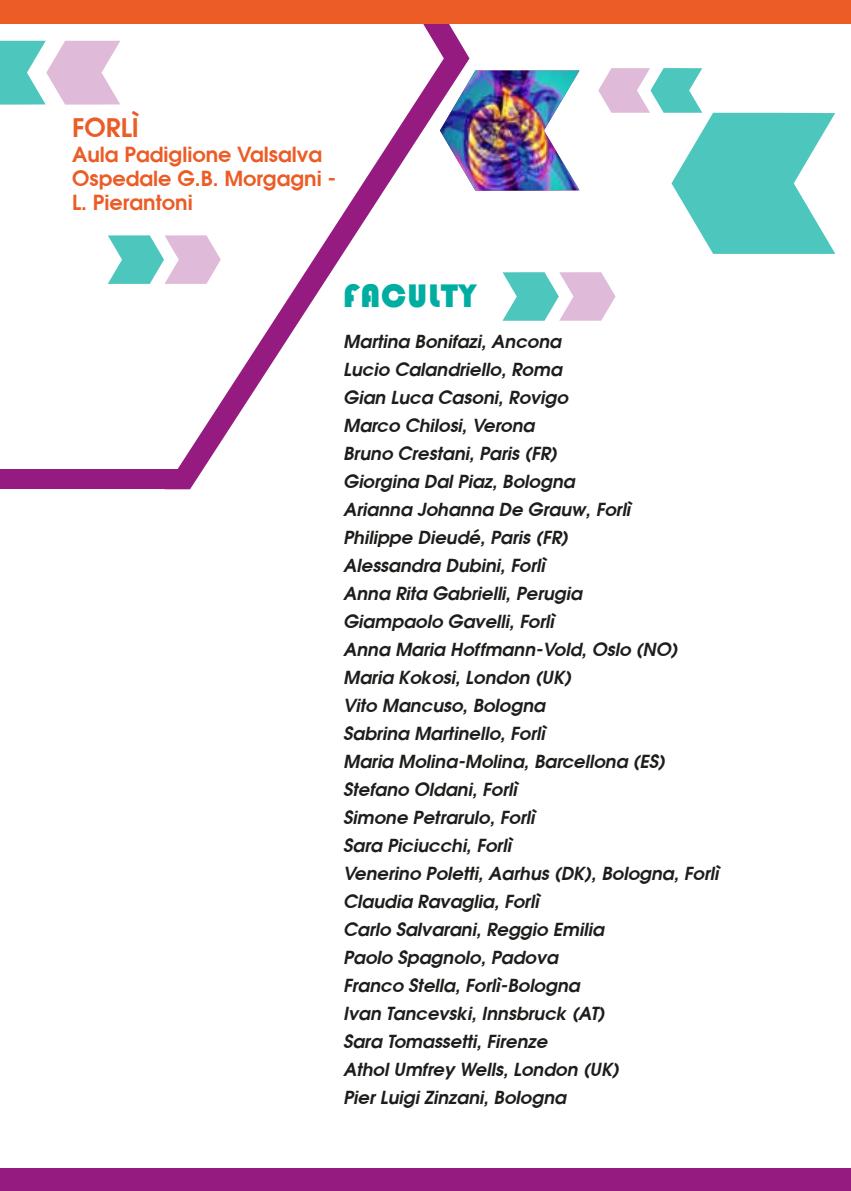
<style>
.page{position:relative;width:851px;height:1191px;background:#fff}
.page>*{position:absolute;margin:0;border:0;box-sizing:border-box;transform-origin:0 0}
.t1{font:33.6px "Bauhaus 93";letter-spacing:.03em;color:#00aea1}
.t2{font:600 25.6px "Avant Garde";color:#eb5c26}
.t3{font:600 20.8px/24px "Avant Garde";color:#eb5c26}
.t4{font:italic 600 18px/28px "Avant Garde";color:#1d1d1b}
</style>
<div class="page">
<div style="left:0;top:469px;width:189px;height:20px;background:#961b81"></div>
<svg style="left:177px;top:24px;width:292px;height:465px"></svg>
<svg style="left:0;top:41px;width:120px;height:64px"></svg>
<svg style="left:598px;top:68px;width:237px;height:186px"></svg>
<svg style="left:108px;top:235px;width:113px;height:49px"></svg>
<div style="left:0;top:0;width:850px;height:24px;background:#eb5c26"></div>
<div style="left:0;top:1168px;width:850px;height:23px;background:#961b81"></div>
<img style="left:440px;top:70px;width:139px;height:121px">
<svg style="left:502px;top:272px;width:113px;height:49px"></svg>
<h2 class="t2" style="left:72px;top:111px;width:69px">FORLÌ</h2>
<p class="t3" style="left:72px;top:142px;width:265px">Aula Padiglione Valsalva<br>Ospedale G.B. Morgagni -<br>L. Pierantoni</p>
<h1 class="t1" style="left:343px;top:277px;width:134px">FACULTY</h1>
<p class="t4" style="left:343px;top:327px;width:377px">Martina Bonifazi,Ancona<br>Lucio Calandriello,Roma<br>Gian Luca Casoni,Rovigo<br>Marco Chilosi,Verona<br>Bruno Crestani,Paris (FR)<br>Giorgina DalPiaz,Bologna<br>Arianna Johanna De Grauw,Forlì<br>Philippe Dieudé,Paris (FR)<br>Alessandra Dubini,Forlì<br>Anna Rita Gabrielli,Perugia<br>Giampaolo Gavelli,Forlì<br>Anna Maria Hoffmann-Vold,Oslo (NO)<br>Maria Kokosi,London (UK)<br>Vito Mancuso,Bologna<br>Sabrina Martinello,Forlì<br>Maria Molina-Molina,Barcellona (ES)<br>Stefano Oldani,Forlì<br>Simone Petrarulo,Forlì<br>Sara Piciucchi,Forlì<br>Venerino Poletti,Aarhus (DK),Bologna,Forlì<br>Claudia Ravaglia,Forlì<br>Carlo Salvarani,Reggio Emilia<br>Paolo Spagnolo,Padova<br>Franco Stella,Forlì-Bologna<br>Ivan Tancevski,Innsbruck (AT)<br>Sara Tomassetti,Firenze<br>AtholUmfrey Wells,London (UK)<br>PierLuigiZinzani,Bologna</p>
</div>
